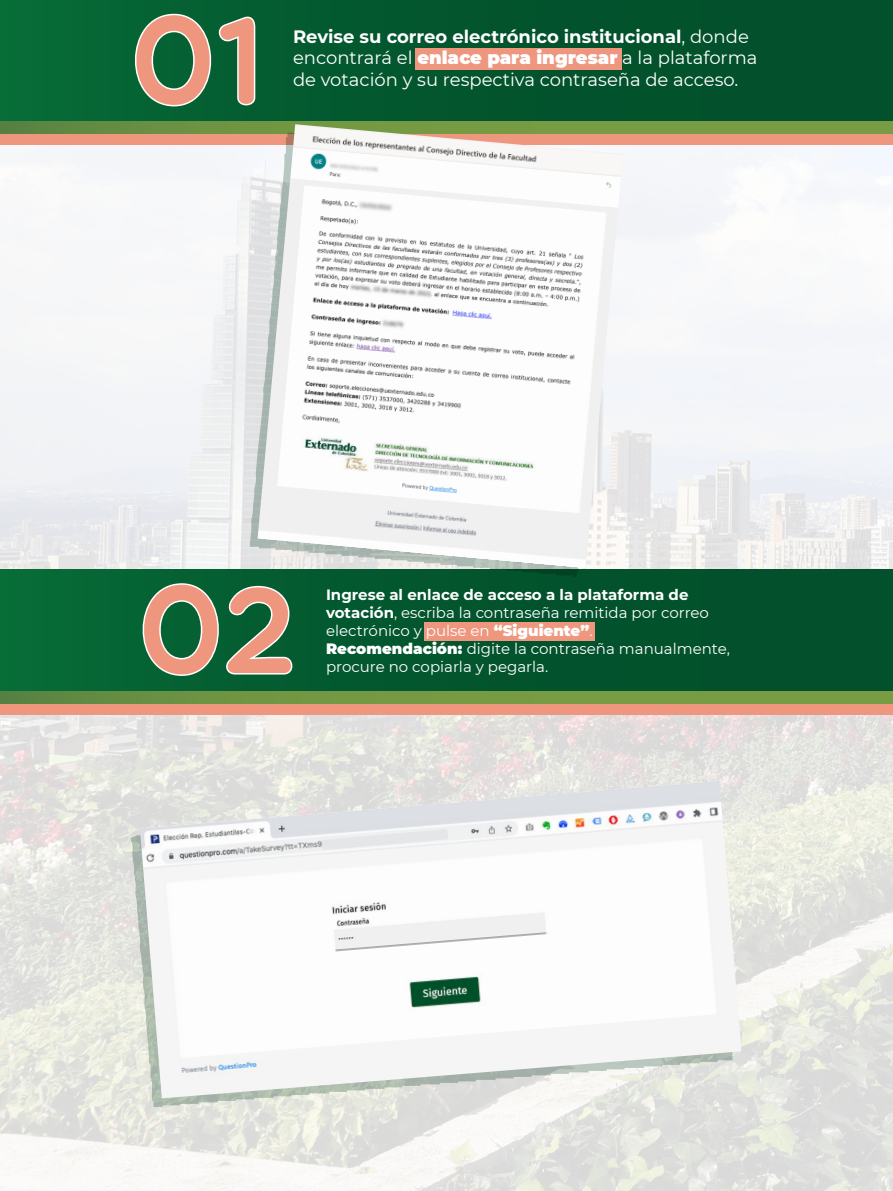
<style>
.page{position:relative;width:893px;height:1191px;background:#fff}
.page>*{position:absolute;margin:0;border:0;box-sizing:border-box;transform-origin:0 0}
.t1{font:125.85px "Multicolore";color:#ef967e}
.t2{font:700 18px/21.6px "Montserrat";color:#fff}
.t3{font:18px "Montserrat";color:#fff}
.t4{font:15px/18px "Montserrat";color:#fff}
.s1{font-weight:400}
.s2{font-weight:900}
.s3{font-weight:700}
</style>
<div class="page">
<img style="left:1px;top:145px;width:892px;height:1046px">
<div style="left:1px;top:0;width:892px;height:122px;background:linear-gradient(to right,#066635,#014b2a)"></div>
<div style="left:1px;top:134px;width:892px;height:11px;background:#ef967e"></div>
<svg style="left:1px;top:122px;width:892px;height:12px;background:#6f9542"></svg>
<div style="left:415px;top:48px;width:206px;height:22px;background:#ef967e"></div>
<svg style="left:122px;top:13px;width:134px;height:94px;background:#176c42"></svg>
<div style="left:1px;top:569px;width:892px;height:122px;background:linear-gradient(to right,#066635,#014b2a)"></div>
<div style="left:1px;top:703px;width:892px;height:11px;background:#ef967e"></div>
<svg style="left:1px;top:691px;width:892px;height:12px;background:#719642"></svg>
<div style="left:424px;top:622px;width:171px;height:19px;background:#ef967e"></div>
<svg style="left:130px;top:582px;width:170px;height:94px;background:#176b41"></svg>
<svg style="left:131px;top:790px;width:601px;height:317px;background:#dee1da"></svg>
<img style="left:140px;top:781px;width:601px;height:317px">
<svg style="left:321px;top:829px;width:127px;height:20px"></svg>
<svg style="left:250px;top:133px;width:365px;height:444px;background:#7ea291"></svg>
<img style="left:258px;top:124px;width:365px;height:444px">
<h1 class="t1" style="left:130px;top:-16px;width:135px">01</h1>
<p class="t2" style="left:293px;top:25px;width:466px">Revise su correo electrónico institucional<span class="s1">, donde encontrará el</span> <span class="s2">enlace para ingresar</span> <span class="s1">a la plataforma</span></p>
<p class="t3" style="left:293px;top:67px;width:447px">de votación y su respectiva contraseña de acceso.</p>
<h1 class="t1" style="left:137px;top:554px;width:161px">02</h1>
<p class="t4" style="left:326px;top:585px;width:405px"><span class="s3">Ingrese al enlace de acceso a la plataforma de votación</span>, escriba la contraseña remitida por correo electrónico y pulse en <span class="s2">“Siguiente”</span>.<br><span class="s2">Recomendación:</span> digite la contraseña manualmente,</p>
<p class="t4" style="left:326px;top:657px;width:224px">procure no copiarla y pegarla.</p>
</div>
